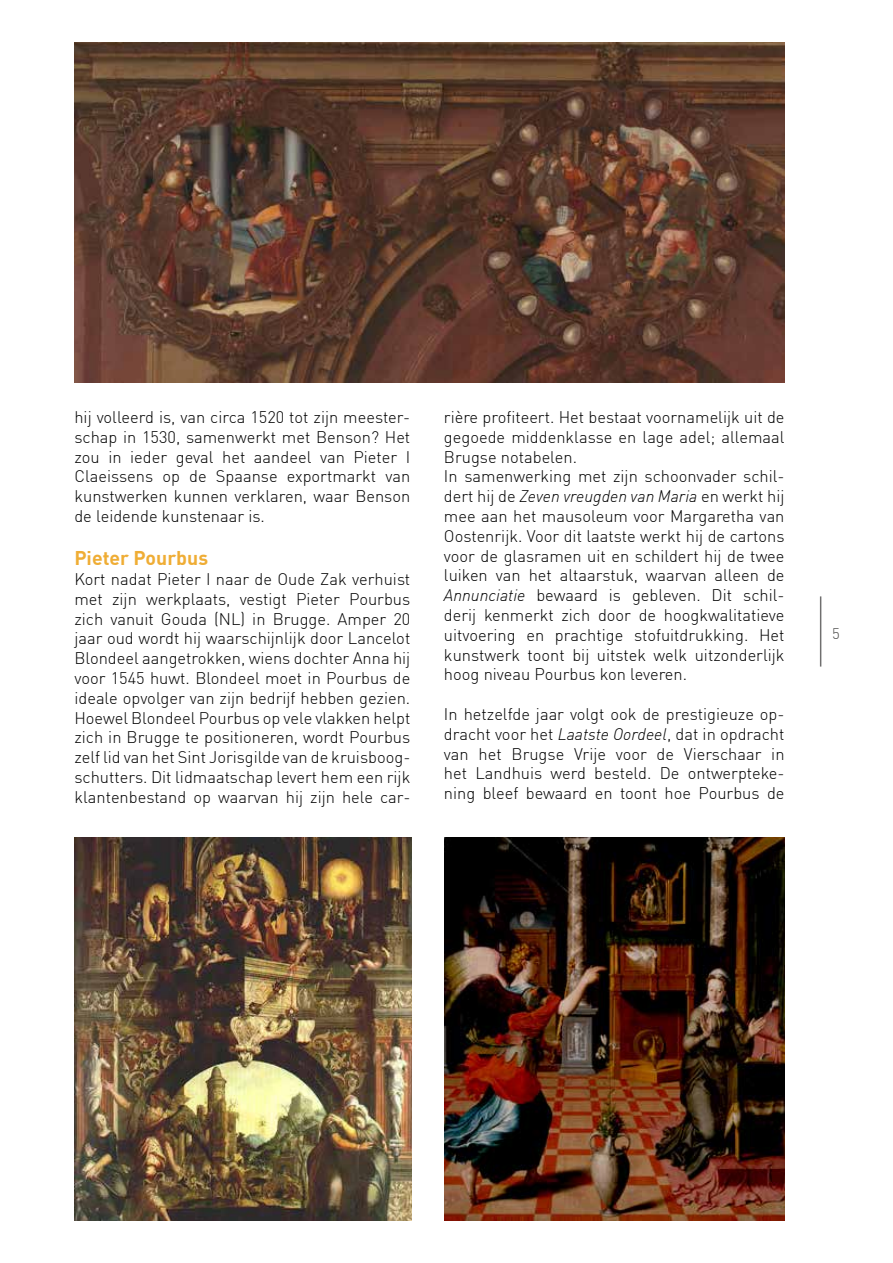
<style>
.page{position:relative;width:893px;height:1263px;background:#fff}
.page>*{position:absolute;margin:0;border:0;box-sizing:border-box;transform-origin:0 0}
.t1{font:700 19.5px "DIN Offc Pro";color:#efad35}
.t2{font:300 16.5px/19.8px "DIN Offc Pro";color:#000;text-align:justify}
.t3{font:300 15px "DIN Offc Pro";color:#4a4a49}
.s1{font-style:italic}
</style>
<div class="page">
<hr style="left:820px;top:596px;width:1px;height:70px;background:#706f6f">
<img style="left:445px;top:838px;width:339px;height:382px">
<img style="left:74px;top:838px;width:337px;height:382px">
<img style="left:74px;top:43px;width:710px;height:340px">
<p class="t2" style="left:74px;top:406px;width:337px">hij volleerd is, van circa 1520 tot zijn meester&shy;schap in 1530, samenwerkt met Benson? Het zou in ieder geval het aandeel van Pieter I Claeissens op de Spaanse exportmarkt van kunstwerken kunnen verklaren, waar Benson de leidende kunstenaar is.</p>
<p class="t1" style="left:74px;top:542px;width:135px">Pieter Pourbus</p>
<p class="t2" style="left:74px;top:568px;width:337px">Kort nadat Pieter I naar de Oude Zak verhuist met zijn werkplaats, vestigt Pieter Pourbus zich vanuit Gouda (NL) in Brugge. Amper 20 jaar oud wordt hij waarschijnlijk door Lancelot Blondeel aangetrokken, wiens dochter Anna hij voor 1545 huwt. Blondeel moet in Pourbus de ideale opvolger van zijn bedrijf hebben gezien.<br>Hoewel Blondeel Pourbus op vele vlakken helpt zich in Brugge te positioneren, wordt Pourbus zelf lid van het Sint Jorisgilde van de kruisboog&shy;schutters. Dit lidmaatschap levert hem een rijk klantenbestand op waarvan hij zijn hele car-</p>
<p class="t2" style="left:444px;top:406px;width:342px;text-align:left">rière profiteert. Het bestaat voornamelijk uit de gegoede middenklasse en lage adel; allemaal Brugse notabelen.<br>In samenwerking met zijn schoonvader schil&shy;dert hij de <span class="s1">Zeven vreugden van Maria</span> en werkt hij mee aan het mausoleum voor Margaretha van Oostenrijk. Voor dit laatste werkt hij de cartons voor de glasramen uit en schildert hij de twee luiken van het altaarstuk, waarvan alleen de <span class="s1">Annunciatie</span> bewaard is gebleven. Dit schil&shy;derij kenmerkt zich door de hoogkwalitatieve uitvoering en prachtige stofuitdrukking. Het kunstwerk toont bij uitstek welk uitzonderlijk hoog niveau Pourbus kon leveren.</p>
<p class="t2" style="left:444px;top:703px;width:342px">In hetzelfde jaar volgt ook de prestigieuze op&shy;dracht voor het <span class="s1">Laatste Oordeel</span>, dat in opdracht van het Brugse Vrije voor de Vierschaar in het Landhuis werd besteld. De ontwerpteke&shy;ning bleef bewaard en toont hoe Pourbus de</p>
<p class="t3" style="left:832px;top:622px;width:9px">5</p>
</div>
